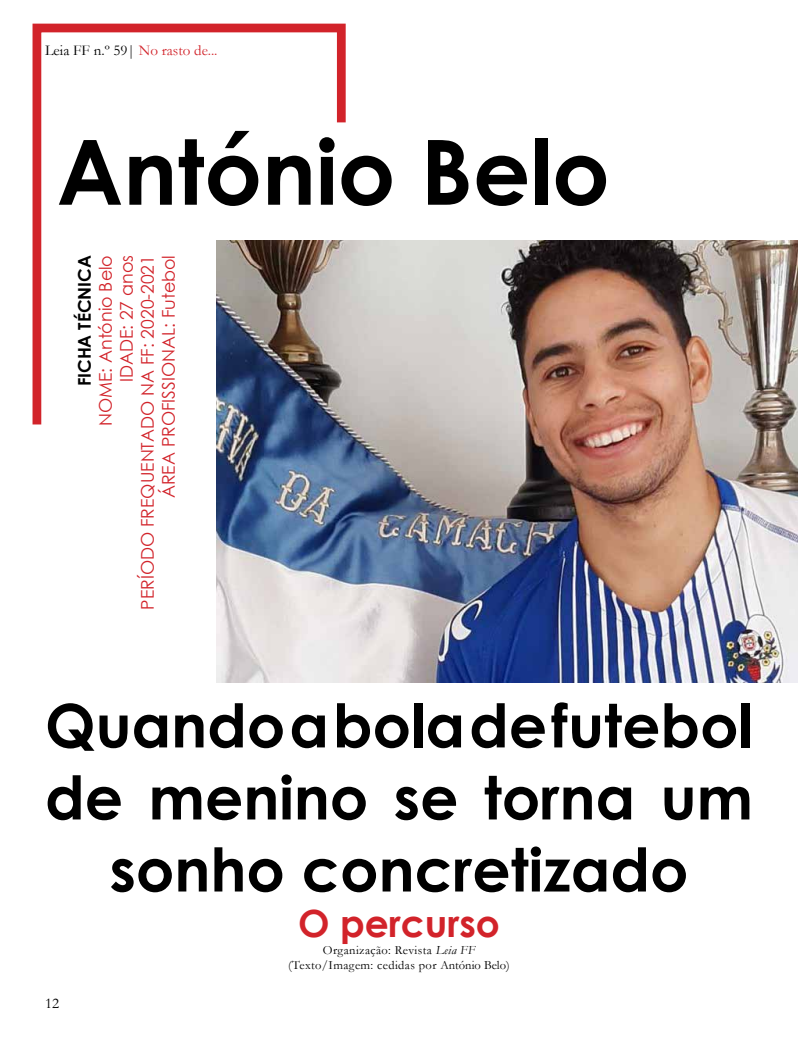
<style>
.page{position:relative;width:798px;height:1053px;background:#fff}
.page>*{position:absolute;margin:0;border:0;box-sizing:border-box;transform-origin:0 0}
.t1{font:700 90px "Century Gothic";color:#000}
.t2{font:700 60px/72px "Century Gothic";color:#000;text-align:center}
.t3{font:700 37.5px "Century Gothic";color:#d2232a}
.t4{font:17.5px/21px "Century Gothic";color:#d2232a;text-align:right}
.t5{font:700 17.5px "Century Gothic";color:#000}
.t6{font:15px "Garamond";color:#000}
.t7{font:12.5px/15px "Garamond";letter-spacing:.03em;color:#000;text-align:center}
.s1{color:#d2232a}
.s2{font-style:italic}
</style>
<div class="page">
<svg style="left:32px;top:23px;width:314px;height:402px"></svg>
<img style="left:216px;top:240px;width:581px;height:442px">
<p class="t6" style="left:45px;top:40px;width:174px">Leia FF n.º 59| <span class="s1">No rasto de...</span></p>
<h1 class="t1" style="left:57px;top:104px;width:554px">António Belo</h1>
<p class="t5" style="left:71px;top:386px;width:133px;rotate:-90deg">FICHA TÉCNICA</p>
<p class="t4" style="left:95px;top:609px;width:356px;rotate:-90deg">NOME: António Belo<br>IDADE: 27 anos<br>PERÍODO FREQUENTADO NA FF: 2020-2021<br>ÁREA PROFISSIONAL: Futebol</p>
<h2 class="t2" style="left:45px;top:687px;width:709px">Quando a bola de futebol de menino se torna um sonho concretizado</h2>
<h3 class="t3" style="left:298px;top:894px;width:203px">O percurso</h3>
<p class="t7" style="left:288px;top:942px;width:223px">Organização: Revista <span class="s2">Leia FF </span>(Texto/Imagem: cedidas por António Belo)</p>
<p class="t6" style="left:45px;top:993px;width:16px">12</p>
</div>
